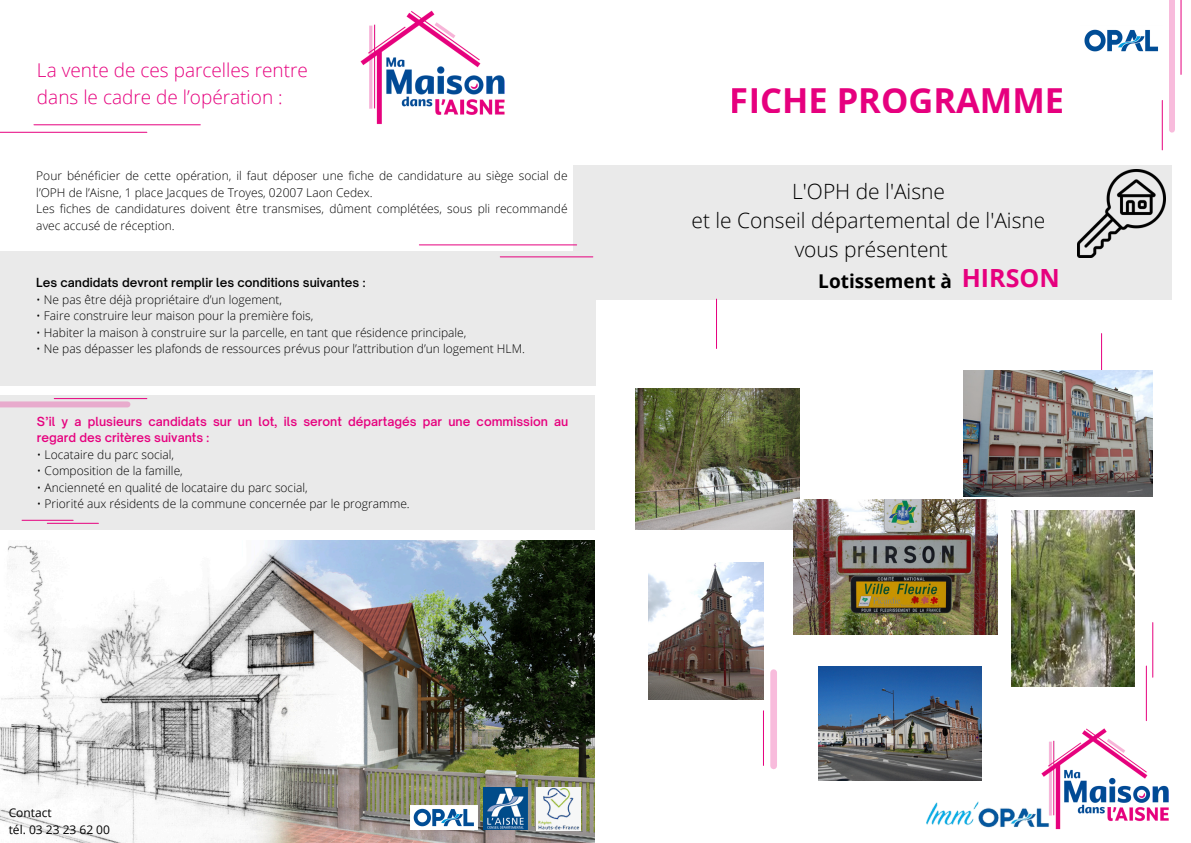
<style>
.page{position:relative;width:1191px;height:843px;background:#fff}
.page>*{position:absolute;margin:0;border:0;box-sizing:border-box;transform-origin:0 0}
.t1{font:700 34.4px "Open Sans";color:#e6007e}
.t2{font:700 25px "Open Sans";color:#e6007e}
.t3{font:300 21px/29.2px "Open Sans";color:#000;text-align:center}
.t4{font:300 19px/26.2px "Open Sans";color:#e6007e}
.t5{font:700 19px "Open Sans";color:#000}
.t6{font:300 12px/16.5px "Open Sans";color:#000}
.t7{font:600 12px/16.5px "Open Sauce One";color:#e6007e}
.t8{font:600 12px "Open Sauce One";color:#000}
.t9{font:12px/16.5px "Open Sans";color:#000}
</style>
<div class="page">
<div style="left:770px;top:672px;width:7px;height:93px;background:#f8bbdc"></div>
<img style="left:0;top:540px;width:595px;height:302px">
<div style="left:573px;top:165px;width:598px;height:134px;background:#eaeaea"></div>
<div style="left:0;top:251px;width:595px;height:134px;background:#eaeaea"></div>
<div style="left:0;top:395px;width:595px;height:134px;background:#eaeaea"></div>
<hr style="left:34px;top:124px;width:166px;height:1px;background:#e6007e">
<hr style="left:1180px;top:0;width:1px;height:74px;background:#e6007e">
<hr style="left:763px;top:710px;width:1px;height:55px;background:#e6007e">
<hr style="left:1145px;top:665px;width:1px;height:55px;background:#e6007e">
<hr style="left:1152px;top:622px;width:1px;height:55px;background:#e6007e">
<hr style="left:1101px;top:333px;width:1px;height:50px;background:#e6007e">
<hr style="left:716px;top:299px;width:1px;height:49px;background:#e6007e">
<hr style="left:1161px;top:100px;width:1px;height:50px;background:#e6007e">
<hr style="left:0;top:132px;width:147px;height:1px;background:#e6007e">
<hr style="left:54px;top:398px;width:93px;height:1px;background:#e6007e">
<hr style="left:500px;top:256px;width:93px;height:1px;background:#e6007e">
<hr style="left:419px;top:244px;width:157px;height:1px;background:#e6007e">
<hr style="left:22px;top:519px;width:51px;height:1px;background:#e6007e">
<hr style="left:47px;top:522px;width:51px;height:1px;background:#e6007e">
<div style="left:0;top:401px;width:127px;height:6px;background:#e8abcd"></div>
<img style="left:411px;top:805px;width:66px;height:24px">
<div style="left:1168px;top:0;width:6px;height:130px;background:#f8bbdc"></div>
<img style="left:484px;top:787px;width:29px;height:42px">
<img style="left:1084px;top:29px;width:74px;height:23px">
<img style="left:963px;top:370px;width:189px;height:126px">
<img style="left:636px;top:388px;width:163px;height:142px">
<img style="left:793px;top:499px;width:204px;height:135px">
<img style="left:649px;top:562px;width:114px;height:137px">
<img style="left:1011px;top:510px;width:123px;height:176px">
<img style="left:818px;top:666px;width:163px;height:114px">
<img style="left:513px;top:779px;width:82px;height:60px">
<img style="left:360px;top:10px;width:145px;height:114px">
<img style="left:1041px;top:728px;width:128px;height:101px">
<img style="left:1077px;top:169px;width:87px;height:88px">
<img style="left:926px;top:788px;width:126px;height:41px">
<h3 class="t4" style="left:37px;top:57px;width:272px">La vente de ces parcelles rentre dans le cadre de l’opération :</h3>
<p class="t6" style="left:36px;top:167px;width:533px">Pour bénéficier de cette opération, il faut déposer une fiche de candidature au siège social de l’OPH de l’Aisne, 1 place Jacques de Troyes, 02007 Laon Cedex.<br>Les fiches de candidatures doivent être transmises, dûment complétées, sous pli recommandé avec accusé de réception.</p>
<p class="t8" style="left:36px;top:275px;width:330px">Les candidats devront remplir les conditions suivantes :</p>
<p class="t6" style="left:36px;top:291px;width:247px">• Ne pas être déjà propriétaire d’un logement,</p>
<p class="t6" style="left:36px;top:307px;width:278px">• Faire construire leur maison pour la première fois,</p>
<p class="t6" style="left:36px;top:324px;width:431px">• Habiter la maison à construire sur la parcelle, en tant que résidence principale,</p>
<p class="t6" style="left:36px;top:340px;width:490px">• Ne pas dépasser les plafonds de ressources prévus pour l’attribution d’un logement HLM.</p>
<p class="t7" style="left:37px;top:413px;width:533px">S’il y a plusieurs candidats sur un lot, ils seront départagés par une commission au regard des critères suivants :</p>
<p class="t6" style="left:37px;top:446px;width:139px">• Locataire du parc social,</p>
<p class="t6" style="left:37px;top:462px;width:147px">• Composition de la famille,</p>
<p class="t6" style="left:37px;top:479px;width:272px">• Ancienneté en qualité de locataire du parc social,</p>
<p class="t6" style="left:37px;top:495px;width:374px">• Priorité aux résidents de la commune concernée par le programme.</p>
<p class="t9" style="left:9px;top:803px;width:103px">Contact<br>tél. 03 23 23 62 00</p>
<h1 class="t1" style="left:729px;top:76px;width:336px">FICHE PROGRAMME</h1>
<h3 class="t3" style="left:691px;top:176px;width:355px">L'OPH de l'Aisne<br>et le Conseil départemental de l'Aisne vous présentent</h3>
<h3 class="t5" style="left:818px;top:267px;width:135px">Lotissement à</h3>
<h2 class="t2" style="left:961px;top:261px;width:99px">HIRSON</h2>
</div>
